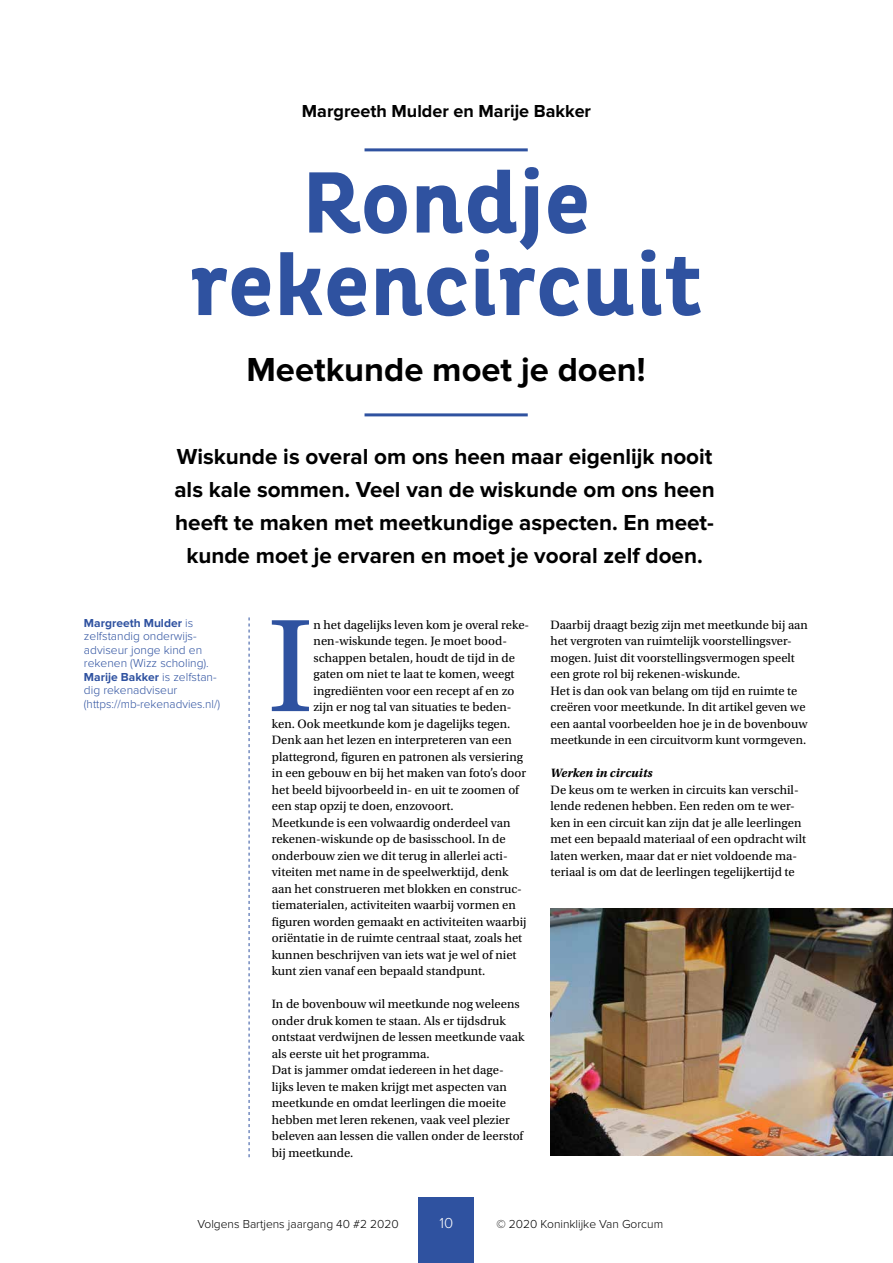
<style>
.page{position:relative;width:893px;height:1263px;background:#fff}
.page>*{position:absolute;margin:0;border:0;box-sizing:border-box;transform-origin:0 0}
.t1{font:139.05px "Utopia Std";color:#2f52a0}
.t2{font:700 88.5px/82.5px "Pluto Cond";color:#2f52a0;text-align:center}
.t3{font:700 34.5px "Proxima Nova";color:#000}
.t4{font:700 22.5px/33px "Proxima Nova";color:#000;text-align:center}
.t5{font:700 18px "Proxima Nova";color:#000}
.t6{font:300 15px "Proxima Nova";color:#fff}
.t7{font:12.75px/16.5px "Utopia Std";color:#000}
.t8{font:italic 700 12.75px "Utopia Std";color:#000}
.t9{font:300 12px/13.5px "Proxima Nova";color:#2f52a0}
.t10{font:300 12px "Proxima Nova";color:#000}
.s1{font-weight:700}
</style>
<div class="page">
<svg style="left:249px;top:617px;width:1px;height:540px"></svg>
<hr style="left:365px;top:148px;width:163px;height:3px;background:#2f52a0">
<hr style="left:365px;top:413px;width:163px;height:3px;background:#2f52a0">
<img style="left:550px;top:908px;width:343px;height:247px">
<div style="left:419px;top:1197px;width:55px;height:66px;background:#2f52a0"></div>
<h3 class="t5" style="left:302px;top:101px;width:291px">Margreeth Mulder en Marije Bakker</h3>
<h2 class="t2" style="left:190px;top:164px;width:514px">Rondje rekencircuit</h2>
<h3 class="t3" style="left:246px;top:350px;width:401px">Meetkunde moet je doen!</h3>
<h3 class="t4" style="left:174px;top:440px;width:542px">Wiskunde is overal om ons heen maar eigenlijk nooit als kale sommen. Veel van de wiskunde om ons heen heeft te maken met meetkundige aspecten. En meet&shy;kunde moet je ervaren en moet je vooral zelf doen.</h3>
<p class="t9" style="left:84px;top:617px;width:138px"><span class="s1">Margreeth Mulder</span> is zelfstandig onderwijs&shy;adviseur jonge kind en rekenen (Wizz scholing).<br><span class="s1">Marije Bakker</span> is zelfstan&shy;dig rekenadviseur (https://mb-rekenadvies.nl/)</p>
<h1 class="t1" style="left:267px;top:591px;width:48px">I</h1>
<p class="t7" style="left:314px;top:616px;width:217px">n het dagelijks leven kom je overal reke-</p>
<p class="t7" style="left:314px;top:633px;width:195px">nen-wiskunde tegen. Je moet bood-</p>
<p class="t7" style="left:314px;top:649px;width:203px">schappen betalen, houdt de tijd in de</p>
<p class="t7" style="left:314px;top:666px;width:202px">gaten om niet te laat te komen, weegt</p>
<p class="t7" style="left:314px;top:682px;width:202px">ingrediënten voor een recept af en zo</p>
<p class="t7" style="left:314px;top:699px;width:199px">zijn er nog tal van situaties te beden-</p>
<p class="t7" style="left:272px;top:715px;width:240px">ken. Ook meetkunde kom je dagelijks tegen.</p>
<p class="t7" style="left:272px;top:732px;width:242px">Denk aan het lezen en interpreteren van een</p>
<p class="t7" style="left:272px;top:748px;width:253px">plattegrond, figuren en patronen als versiering</p>
<p class="t7" style="left:272px;top:765px;width:256px">in een gebouw en bij het maken van foto’s door</p>
<p class="t7" style="left:272px;top:781px;width:249px">het beeld bijvoorbeeld in- en uit te zoomen of</p>
<p class="t7" style="left:272px;top:798px;width:183px">een stap opzij te doen, enzovoort.</p>
<p class="t7" style="left:272px;top:814px;width:240px">Meetkunde is een volwaardig onderdeel van</p>
<p class="t7" style="left:272px;top:831px;width:235px">rekenen-wiskunde op de basisschool. In de</p>
<p class="t7" style="left:272px;top:847px;width:237px">onderbouw zien we dit terug in allerlei acti-</p>
<p class="t7" style="left:272px;top:864px;width:238px">viteiten met name in de speelwerktijd, denk</p>
<p class="t7" style="left:272px;top:880px;width:252px">aan het construeren met blokken en construc-</p>
<p class="t7" style="left:272px;top:897px;width:245px">tiematerialen, activiteiten waarbij vormen en</p>
<p class="t7" style="left:272px;top:913px;width:256px">figuren worden gemaakt en activiteiten waarbij</p>
<p class="t7" style="left:272px;top:930px;width:252px">oriëntatie in de ruimte centraal staat, zoals het</p>
<p class="t7" style="left:272px;top:946px;width:246px">kunnen beschrijven van iets wat je wel of niet</p>
<p class="t7" style="left:272px;top:963px;width:215px">kunt zien vanaf een bepaald standpunt.</p>
<p class="t7" style="left:272px;top:996px;width:254px">In de bovenbouw wil meetkunde nog weleens onder druk komen te staan. Als er tijdsdruk ontstaat verdwijnen de lessen meetkunde vaak als eerste uit het programma.<br>Dat is jammer omdat iedereen in het dage&shy;lijks leven te maken krijgt met aspecten van meetkunde en omdat leerlingen die moeite hebben met leren rekenen, vaak veel plezier beleven aan lessen die vallen onder de leerstof bij meetkunde.</p>
<p class="t7" style="left:550px;top:616px;width:259px">Daarbij draagt bezig zijn met meetkunde bij aan het vergroten van ruimtelijk voorstellingsver&shy;mogen. Juist dit voorstellingsvermogen speelt een grote rol bij rekenen-wiskunde.<br>Het is dan ook van belang om tijd en ruimte te creëren voor meetkunde. In dit artikel geven we een aantal voorbeelden hoe je in de bovenbouw meetkunde in een circuitvorm kunt vormgeven.</p>
<p class="t8" style="left:550px;top:765px;width:103px">Werken in circuits</p>
<p class="t7" style="left:550px;top:781px;width:257px">De keus om te werken in circuits kan verschil&shy;lende redenen hebben. Een reden om te wer&shy;ken in een circuit kan zijn dat je alle leerlingen met een bepaald materiaal of een opdracht wilt laten werken, maar dat er niet voldoende ma&shy;teriaal is om dat de leerlingen tegelijkertijd te</p>
<p class="t10" style="left:197px;top:1218px;width:203px">Volgens Bartjens jaargang 40 #2 2020</p>
<p class="t6" style="left:440px;top:1216px;width:15px">10</p>
<p class="t10" style="left:496px;top:1218px;width:168px">© 2020 Koninklijke Van Gorcum</p>
</div>
